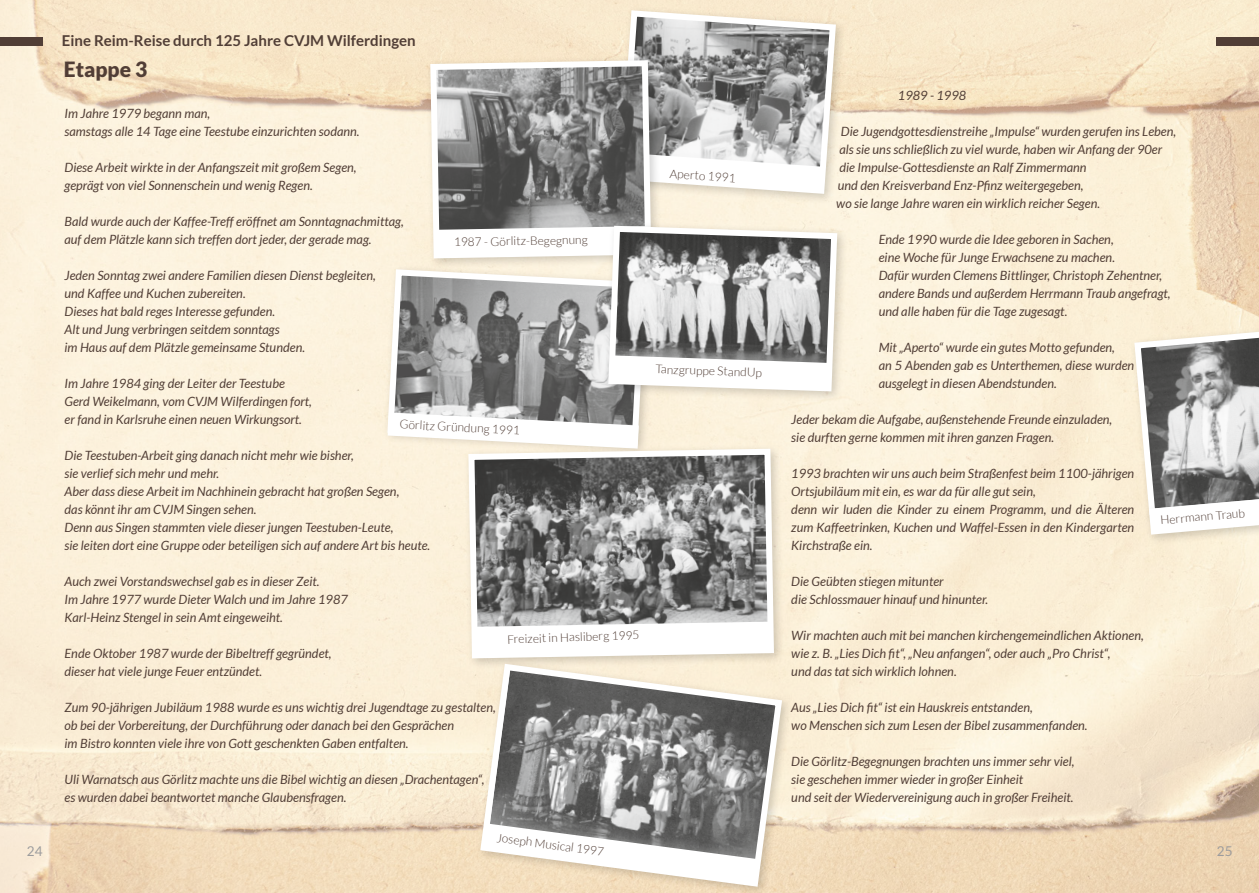
<style>
.page{position:relative;width:1259px;height:893px;background:#fff}
.page>*{position:absolute;margin:0;border:0;box-sizing:border-box;transform-origin:0 0}
.t1{font:900 21px "Lato";color:#513e36}
.t2{font:700 15px "Lato";color:#513e36}
.t3{font:13.5px "Lato";color:#9c9c9d}
.t4{font:italic 12.75px/18px "Lato";color:#513e36}
.t5{font:300 12px "Lato";color:#513e36}
</style>
<div class="page">
<img style="left:0;top:0;width:1259px;height:893px">
<div style="left:1216px;top:37px;width:43px;height:9px;background:#513e36"></div>
<div style="left:0;top:37px;width:43px;height:9px;background:#513e36"></div>
<div style="left:615px;top:5px;width:232px;height:200px;background:#000;opacity:.18"></div>
<div style="left:463px;top:444px;width:322px;height:225px;background:#000;opacity:.18"></div>
<svg style="left:465px;top:449px;width:312px;height:212px;background:#8f8e8d"></svg>
<svg style="left:477px;top:622px;width:293px;height:32px"></svg>
<div style="left:603px;top:220px;width:245px;height:183px;background:#000;opacity:.18"></div>
<svg style="left:388px;top:7px;width:452px;height:442px"></svg>
<div style="left:475px;top:659px;width:317px;height:234px;background:#000;opacity:.18"></div>
<svg style="left:477px;top:660px;width:308px;height:230px"></svg>
<div style="left:1129px;top:319px;width:130px;height:207px;background:#faeed5"></div>
<div style="left:1144px;top:489px;width:115px;height:57px;background:#000;opacity:.18"></div>
<svg style="left:1131px;top:321px;width:128px;height:214px"></svg>
<p class="t2" style="left:62px;top:32px;width:355px">Eine Reim-Reise durch 125 Jahre CVJM Wilferdingen</p>
<h1 class="t1" style="left:64px;top:57px;width:85px">Etappe 3</h1>
<p class="t4" style="left:64px;top:105px;width:297px">Im Jahre 1979 begann man,<br>samstags alle 14 Tage eine Teestube einzurichten sodann.</p>
<p class="t4" style="left:64px;top:159px;width:294px">Diese Arbeit wirkte in der Anfangszeit mit großem Segen, geprägt von viel Sonnenschein und wenig Regen.</p>
<p class="t4" style="left:64px;top:213px;width:341px">Bald wurde auch der Kaffee-Treff eröffnet am Sonntagnachmittag, auf dem Plätzle kann sich treffen dort jeder, der gerade mag.</p>
<p class="t4" style="left:64px;top:267px;width:313px">Jeden Sonntag zwei andere Familien diesen Dienst begleiten, und Kaffee und Kuchen zubereiten.<br>Dieses hat bald reges Interesse gefunden.<br>Alt und Jung verbringen seitdem sonntags<br>im Haus auf dem Plätzle gemeinsame Stunden.</p>
<p class="t4" style="left:64px;top:375px;width:249px">Im Jahre 1984 ging der Leiter der Teestube<br>Gerd Weikelmann, vom CVJM Wilferdingen fort, er fand in Karlsruhe einen neuen Wirkungsort.</p>
<p class="t4" style="left:64px;top:447px;width:367px">Die Teestuben-Arbeit ging danach nicht mehr wie bisher,<br>sie verlief sich mehr und mehr.<br>Aber dass diese Arbeit im Nachhinein gebracht hat großen Segen,<br>das könnt ihr am CVJM Singen sehen.<br>Denn aus Singen stammten viele dieser jungen Teestuben-Leute,<br>sie leiten dort eine Gruppe oder beteiligen sich auf andere Art bis heute.</p>
<p class="t4" style="left:64px;top:573px;width:285px">Auch zwei Vorstandswechsel gab es in dieser Zeit.<br>Im Jahre 1977 wurde Dieter Walch und im Jahre 1987<br>Karl-Heinz Stengel in sein Amt eingeweiht.</p>
<p class="t4" style="left:64px;top:645px;width:269px">Ende Oktober 1987 wurde der Bibeltreff gegründet, dieser hat viele junge Feuer entzündet.</p>
<p class="t4" style="left:64px;top:699px;width:433px">Zum 90-jährigen Jubiläum 1988 wurde es uns wichtig drei Jugendtage zu gestalten, ob bei der Vorbereitung, der Durchführung oder danach bei den Gesprächen<br>im Bistro konnten viele ihre von Gott geschenkten Gaben entfalten.</p>
<p class="t4" style="left:64px;top:771px;width:421px">Uli Warnatsch aus Görlitz machte uns die Bibel wichtig an diesen „Drachentagen“, es wurden dabei beantwortet manche Glaubensfragen.</p>
<p class="t5" style="left:454px;top:236px;width:135px;rotate:-1deg">1987 - Görlitz-Begegnung</p>
<p class="t5" style="left:400px;top:418px;width:122px;rotate:3deg">Görlitz Gründung 1991</p>
<p class="t5" style="left:507px;top:633px;width:134px;rotate:-2deg">Freizeit in Hasliberg 1995</p>
<p class="t5" style="left:670px;top:167px;width:67px;rotate:4deg">Aperto 1991</p>
<p class="t5" style="left:656px;top:362px;width:108px;rotate:2deg">Tanzgruppe StandUp</p>
<p class="t4" style="left:898px;top:87px;width:70px">1989 - 1998</p>
<p class="t4" style="left:836px;top:123px;width:341px;text-indent:5px">Die Jugendgottesdienstreihe „Impulse“ wurden gerufen ins Leben, als sie uns schließlich zu viel wurde, haben wir Anfang der 90er die Impulse-Gottesdienste an Ralf Zimmermann<br>und den Kreisverband Enz-Pfinz weitergegeben,<br>wo sie lange Jahre waren ein wirklich reicher Segen.</p>
<p class="t4" style="left:878px;top:231px;width:293px">Ende 1990 wurde die Idee geboren in Sachen,<br>eine Woche für Junge Erwachsene zu machen.<br>Dafür wurden Clemens Bittlinger, Christoph Zehentner, andere Bands und außerdem Herrmann Traub angefragt, und alle haben für die Tage zugesagt.</p>
<p class="t4" style="left:878px;top:339px;width:257px">Mit „Aperto“ wurde ein gutes Motto gefunden,<br>an 5 Abenden gab es Unterthemen, diese wurden ausgelegt in diesen Abendstunden.</p>
<p class="t4" style="left:791px;top:411px;width:322px">Jeder bekam die Aufgabe, außenstehende Freunde einzuladen, sie durften gerne kommen mit ihren ganzen Fragen.</p>
<p class="t4" style="left:791px;top:465px;width:344px">1993 brachten wir uns auch beim Straßenfest beim 1100-jährigen Ortsjubiläum mit ein, es war da für alle gut sein,<br>denn wir luden die Kinder zu einem Programm, und die Älteren zum Kaffeetrinken, Kuchen und Waffel-Essen in den Kindergarten Kirchstraße ein.</p>
<p class="t4" style="left:791px;top:573px;width:198px">Die Geübten stiegen mitunter<br>die Schlossmauer hinauf und hinunter.</p>
<p class="t4" style="left:791px;top:627px;width:354px">Wir machten auch mit bei manchen kirchengemeindlichen Aktionen, wie z. B. „Lies Dich fit“, „Neu anfangen“, oder auch „Pro Christ“,<br>und das tat sich wirklich lohnen.</p>
<p class="t4" style="left:791px;top:699px;width:298px">Aus „Lies Dich fit“ ist ein Hauskreis entstanden,<br>wo Menschen sich zum Lesen der Bibel zusammenfanden.</p>
<p class="t4" style="left:791px;top:753px;width:285px">Die Görlitz-Begegnungen brachten uns immer sehr viel, sie geschehen immer wieder in großer Einheit<br>und seit der Wiedervereinigung auch in großer Freiheit.</p>
<p class="t5" style="left:1159px;top:514px;width:86px;rotate:-5deg">Herrmann Traub</p>
<p class="t5" style="left:497px;top:831px;width:110px;rotate:7deg">Joseph Musical 1997</p>
<p class="t3" style="left:27px;top:843px;width:17px">24</p>
<p class="t3" style="left:1216px;top:843px;width:17px">25</p>
</div>
